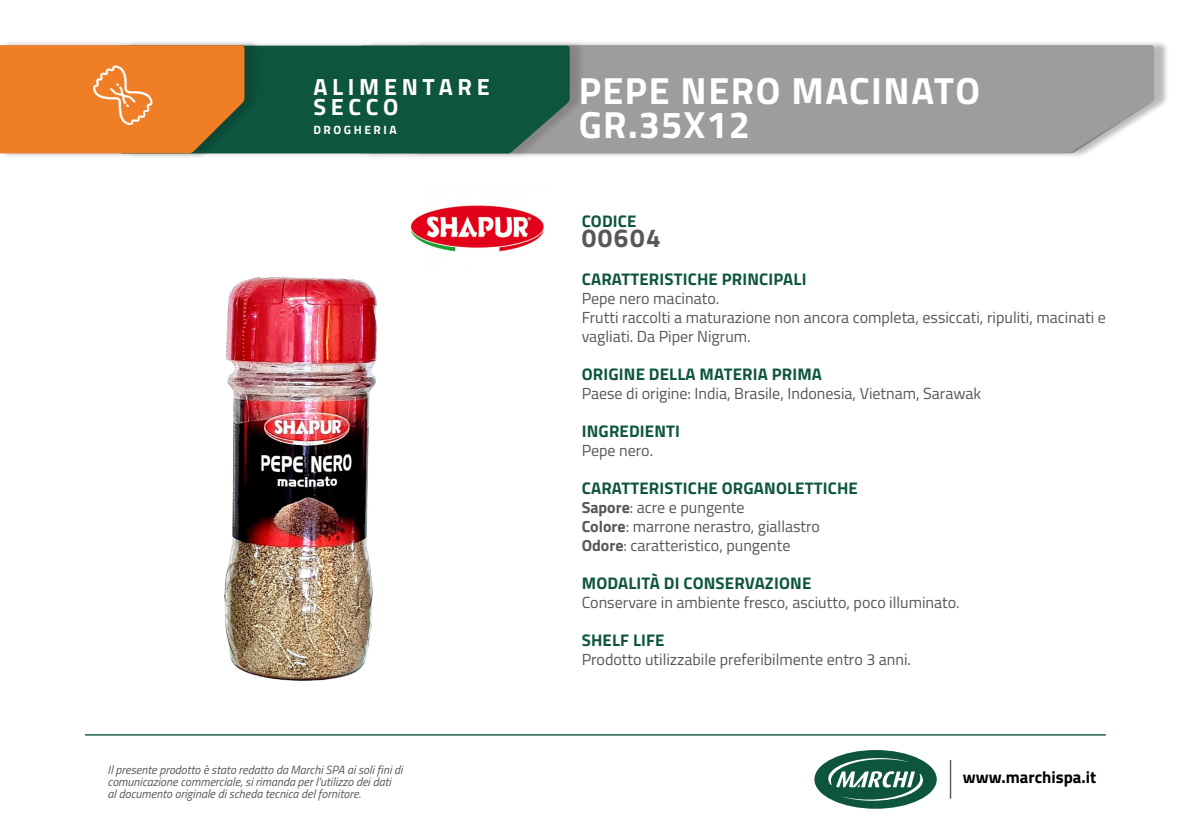
<style>
.page{position:relative;width:1191px;height:840px;background:#fff}
.page>*{position:absolute;margin:0;border:0;box-sizing:border-box;transform-origin:0 0}
.t1{font:700 37.8px/34.2px "Titillium Web";letter-spacing:.04em;color:#fff}
.t2{font:700 26px "Titillium Web";letter-spacing:.06em;color:#575756}
.t3{font:700 23.4px "Titillium Web";letter-spacing:.2em;color:#fff}
.t4{font:700 16.8px "Titillium Web";letter-spacing:.01em;color:#0e5540}
.t5{font:700 16.8px "Titillium Web";color:#000}
.t6{font:16px/19px "Titillium Web";color:#575756}
.t7{font:italic 12px/12px "Titillium Web";color:#575756}
.t8{font:700 12px "Titillium Web";letter-spacing:.21em;color:#fff}
.s1{font-weight:700}
</style>
<div class="page">
<img style="left:224px;top:277px;width:154px;height:404px">
<div style="left:365px;top:40px;width:804px;height:119px;background:#000;opacity:.15"></div>
<div style="left:585px;top:45px;width:569px;height:108px;background:#9d9d9c"></div>
<div style="left:125px;top:40px;width:460px;height:119px;background:#000;opacity:.15"></div>
<div style="left:260px;top:46px;width:310px;height:107px;background:#0e5540"></div>
<div style="left:0;top:40px;width:260px;height:119px;background:#000;opacity:.15"></div>
<svg style="left:0;top:45px;width:244px;height:108px;background:#e37e2b"></svg>
<img style="left:410px;top:205px;width:134px;height:47px">
<hr style="left:949px;top:759px;width:2px;height:39px;background:#575756">
<div style="left:814px;top:749px;width:122px;height:59px;background:#0e5540;border-radius:50%"></div>
<svg style="left:828px;top:757px;width:95px;height:43px"></svg>
<hr style="left:85px;top:733px;width:1021px;height:2px;background:#0e5540">
<p class="t3" style="left:313px;top:69px;width:178px">ALIMENTARE</p>
<p class="t3" style="left:313px;top:89px;width:86px">SECCO</p>
<p class="t8" style="left:313px;top:121px;width:85px">DROGHERIA</p>
<p class="t7" style="left:108px;top:762px;width:296px">Il presente prodotto è stato redatto da Marchi SPA ai soli fini di comunicazione commerciale, si rimanda per l'utilizzo dei dati<br>al documento originale di scheda tecnica del fornitore.</p>
<p class="t1" style="left:578px;top:71px;width:403px">PEPE NERO MACINATO</p>
<p class="t1" style="left:606px;top:71px;width:449px;text-indent:-24px">L CAMEMBERT LONG LIFE .12 X24</p>
<p class="t1" style="left:578px;top:105px;width:173px">GR.35X12</p>
<p class="t4" style="left:582px;top:208px;width:56px">CODICE</p>
<p class="t2" style="left:581px;top:218px;width:81px">00604</p>
<p class="t4" style="left:582px;top:266px;width:226px">CARATTERISTICHE PRINCIPALI</p>
<p class="t6" style="left:581px;top:288px;width:139px">Pepe nero macinato.</p>
<p class="t6" style="left:581px;top:307px;width:525px">Frutti raccolti a maturazione non ancora completa, essiccati, ripuliti, macinati e vagliati. Da Piper Nigrum.</p>
<p class="t4" style="left:582px;top:361px;width:242px">ORIGINE DELLA MATERIA PRIMA</p>
<p class="t6" style="left:581px;top:383px;width:401px">Paese di origine: India, Brasile, Indonesia, Vietnam, Sarawak</p>
<p class="t4" style="left:582px;top:418px;width:100px">INGREDIENTI</p>
<p class="t6" style="left:581px;top:440px;width:73px">Pepe nero.</p>
<p class="t4" style="left:582px;top:475px;width:278px">CARATTERISTICHE ORGANOLETTICHE</p>
<p class="t6" style="left:581px;top:497px;width:164px"><span class="s1">Sapore</span>: acre e pungente</p>
<p class="t6" style="left:581px;top:516px;width:240px"><span class="s1">Colore</span>: marrone nerastro, giallastro</p>
<p class="t6" style="left:581px;top:535px;width:210px"><span class="s1">Odore</span>: caratteristico, pungente</p>
<p class="t4" style="left:582px;top:570px;width:231px">MODALITÀ DI CONSERVAZIONE</p>
<p class="t6" style="left:581px;top:592px;width:379px">Conservare in ambiente fresco, asciutto, poco illuminato.</p>
<p class="t4" style="left:582px;top:627px;width:84px">SHELF LIFE</p>
<p class="t6" style="left:581px;top:649px;width:331px">Prodotto utilizzabile preferibilmente entro 3 anni.</p>
<p class="t5" style="left:963px;top:764px;width:135px">www.marchispa.it</p>
</div>
